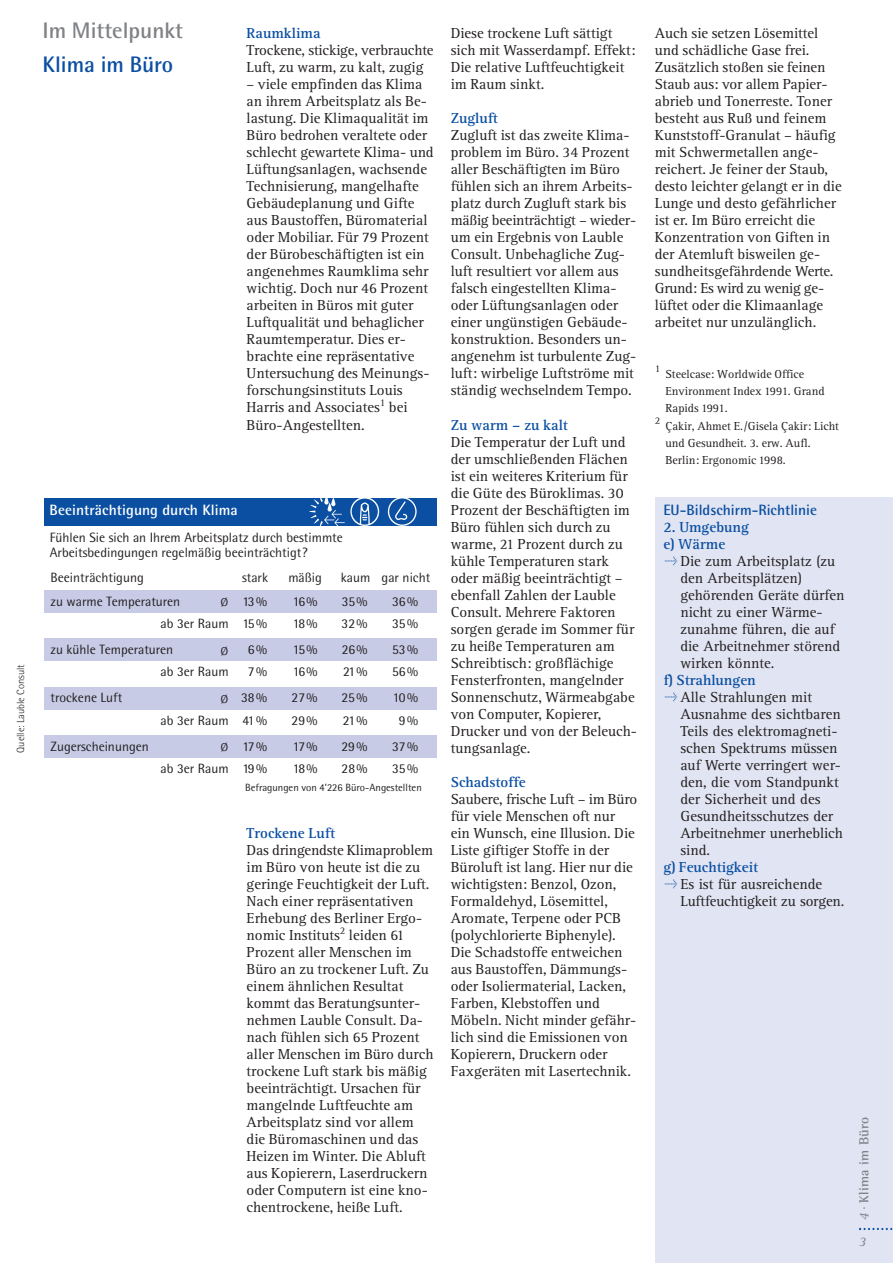
<style>
.page{position:relative;width:893px;height:1263px;background:#fff}
.page>*{position:absolute;margin:0;border:0;box-sizing:border-box;transform-origin:0 0}
.t1{font:700 22.5px "Rotis Semi Sans";color:#808285}
.t2{font:700 22.5px "Rotis Semi Sans";color:#0a4fa2}
.t3{font:300 16.5px "Rotis Semi Sans";color:#231f20}
.t4{font:15px/17px "Rotis Serif";color:#231f20}
.t5{font:700 15px/17px "Rotis Serif";color:#0a4fa2}
.t6{font:700 15px "Rotis Semi Sans";color:#fff}
.t7{font:700 15px "Rotis Semi Sans";color:#0a4fa2}
.t8{font:13.5px/22.2px "Rotis Semi Sans";color:#231f20}
.t9{font:700 13.5px "Rotis Semi Serif";letter-spacing:.025em;color:#808285}
.t10{font:italic 13.5px "Rotis Serif";color:#808285}
.t11{font:12px/17px "Rotis Serif";color:#231f20}
.t12{font:10.5px "Rotis Semi Sans";color:#231f20}
.t13{font:300 10.5px "Rotis Semi Sans";color:#231f20}
.t14{font:10.5px "Rotis Serif";color:#231f20}
.s1{font-family:"Rotis Serif";font-weight:400;font-style:italic}
</style>
<div class="page">
<div style="left:655px;top:497px;width:238px;height:766px;background:#e1e4f2"></div>
<svg style="left:859px;top:1228px;width:34px;height:2px"></svg>
<div style="left:45px;top:735px;width:392px;height:23px;background:#c7cbe6"></div>
<div style="left:45px;top:687px;width:392px;height:22px;background:#c7cbe6"></div>
<div style="left:45px;top:639px;width:392px;height:22px;background:#c7cbe6"></div>
<div style="left:45px;top:590px;width:392px;height:23px;background:#c7cbe6"></div>
<div style="left:44px;top:498px;width:392px;height:27px;background:#0a4fa2"></div>
<svg style="left:309px;top:498px;width:70px;height:27px"></svg>
<svg style="left:388px;top:498px;width:29px;height:27px"></svg>
<p class="t13" style="left:17px;top:753px;width:90px;rotate:-90deg">Quelle: Lauble Consult</p>
<h1 class="t1" style="left:43px;top:23px;width:142px">Im Mittelpunkt</h1>
<h1 class="t2" style="left:43px;top:57px;width:132px">Klima im Büro</h1>
<p class="t5" style="left:247px;top:26px;width:75px">Raumklima</p>
<p class="t4" style="left:247px;top:43px;width:188px">Trockene, stickige, verbrauchte<br>Luft, zu warm, zu kalt, zugig</p>
<p class="t4" style="left:247px;top:77px;width:189px">– viele empfinden das Klima an ihrem Arbeitsplatz als Be&shy;lastung. Die Klimaqualität im<br>Büro bedrohen veraltete oder schlecht gewartete Klima- und<br>Lüftungsanlagen, wachsende<br>Technisierung, mangelhafte<br>Gebäudeplanung und Gifte aus Baustoffen, Büromaterial oder Mobiliar. Für 79 Prozent der Bürobeschäftigten ist ein angenehmes Raumklima sehr wichtig. Doch nur 46 Prozent arbeiten in Büros mit guter<br>Luftqualität und behaglicher<br>Raumtemperatur. Dies er&shy;brachte eine repräsentative<br>Untersuchung des Meinungs&shy;forschungsinstituts Louis<br>Harris and Associates<sup>1</sup> bei<br>Büro-Angestellten.</p>
<p class="t6" style="left:50px;top:505px;width:190px">Beeinträchtigung durch Klima</p>
<p class="t8" style="left:50px;top:532px;width:295px;line-height:15px">Fühlen Sie sich an Ihrem Arbeitsplatz durch bestimmte<br>Arbeitsbedingungen regelmäßig beeinträchtigt?</p>
<p class="t8" style="left:51px;top:567px;width:95px">Beeinträchtigung</p>
<p class="t8" style="left:242px;top:567px;width:28px">stark</p>
<p class="t8" style="left:288px;top:567px;width:35px">mäßig</p>
<p class="t8" style="left:341px;top:567px;width:91px">kaum gar nicht</p>
<p class="t8" style="left:51px;top:591px;width:131px">zu warme Temperaturen</p>
<p class="t3" style="left:221px;top:595px;width:9px">ø</p>
<p class="t8" style="left:160px;top:614px;width:70px">ab 3er Raum</p>
<p class="t8" style="left:242px;top:591px;width:26px">13%</p>
<p class="t8" style="left:242px;top:614px;width:26px">15%</p>
<p class="t8" style="left:293px;top:591px;width:26px">16%</p>
<p class="t8" style="left:293px;top:614px;width:26px">18%</p>
<p class="t8" style="left:342px;top:591px;width:27px">35%</p>
<p class="t8" style="left:342px;top:614px;width:27px">32%</p>
<p class="t8" style="left:392px;top:591px;width:27px">36%</p>
<p class="t8" style="left:392px;top:614px;width:27px">35%</p>
<p class="t8" style="left:160px;top:640px;width:70px;text-indent:-110px">zu kühle Temperaturen<br>ab 3er Raum</p>
<p class="t8" style="left:248px;top:640px;width:21px">6%<br>7%</p>
<p class="t8" style="left:293px;top:640px;width:26px">15%<br>16%</p>
<p class="t8" style="left:342px;top:640px;width:27px">26%<br>21%</p>
<p class="t8" style="left:392px;top:640px;width:27px">53%<br>56%</p>
<p class="t3" style="left:221px;top:643px;width:9px">ø</p>
<p class="t8" style="left:51px;top:688px;width:73px">trockene Luft</p>
<p class="t8" style="left:51px;top:736px;width:100px">Zugerscheinungen</p>
<p class="t3" style="left:221px;top:691px;width:9px">ø</p>
<p class="t8" style="left:393px;top:688px;width:27px">10%</p>
<p class="t8" style="left:241px;top:688px;width:27px">38%</p>
<p class="t8" style="left:292px;top:688px;width:27px">27%</p>
<p class="t8" style="left:341px;top:688px;width:27px">25%</p>
<p class="t8" style="left:160px;top:710px;width:70px">ab 3er Raum</p>
<p class="t8" style="left:242px;top:710px;width:26px">41%</p>
<p class="t8" style="left:292px;top:710px;width:27px">29%</p>
<p class="t8" style="left:343px;top:710px;width:26px">21%</p>
<p class="t8" style="left:399px;top:710px;width:21px">9%</p>
<p class="t3" style="left:221px;top:740px;width:9px">ø</p>
<p class="t8" style="left:392px;top:736px;width:27px">37%</p>
<p class="t8" style="left:242px;top:736px;width:26px">17%</p>
<p class="t8" style="left:293px;top:736px;width:26px">17%</p>
<p class="t8" style="left:341px;top:736px;width:27px">29%</p>
<p class="t8" style="left:160px;top:759px;width:70px">ab 3er Raum</p>
<p class="t8" style="left:242px;top:759px;width:26px">19%</p>
<p class="t8" style="left:293px;top:759px;width:26px">18%</p>
<p class="t8" style="left:342px;top:759px;width:27px">28%</p>
<p class="t8" style="left:392px;top:759px;width:27px">35%</p>
<p class="t12" style="left:245px;top:783px;width:178px">Befragungen von 4’226 Büro-Angestellten</p>
<p class="t5" style="left:247px;top:826px;width:90px">Trockene Luft</p>
<p class="t4" style="left:247px;top:843px;width:188px">Das dringendste Klimaproblem im Büro von heute ist die zu geringe Feuchtigkeit der Luft.<br>Nach einer repräsentativen<br>Erhebung des Berliner Ergo&shy;nomic Instituts<sup>2</sup> leiden 61<br>Prozent aller Menschen im<br>Büro an zu trockener Luft. Zu einem ähnlichen Resultat kommt das Beratungsunter&shy;nehmen Lauble Consult. Da&shy;nach fühlen sich 65 Prozent aller Menschen im Büro durch trockene Luft stark bis mäßig beeinträchtigt. Ursachen für mangelnde Luftfeuchte am<br>Arbeitsplatz sind vor allem die Büromaschinen und das<br>Heizen im Winter. Die Abluft aus Kopierern, Laserdruckern oder Computern ist eine kno&shy;chentrockene, heiße Luft.</p>
<p class="t4" style="left:451px;top:26px;width:186px">Diese trockene Luft sättigt sich mit Wasserdampf. Effekt:<br>Die relative Luftfeuchtigkeit im Raum sinkt.</p>
<p class="t5" style="left:451px;top:111px;width:49px">Zugluft</p>
<p class="t4" style="left:451px;top:128px;width:187px">Zugluft ist das zweite Klima&shy;problem im Büro. 34 Prozent aller Beschäftigten im Büro fühlen sich an ihrem Arbeits&shy;platz durch Zugluft stark bis mäßig beeinträchtigt – wieder&shy;um ein Ergebnis von Lauble<br>Consult. Unbehagliche Zug&shy;luft resultiert vor allem aus falsch eingestellten Klima&shy;oder Lüftungsanlagen oder einer ungünstigen Gebäude&shy;konstruktion. Besonders un&shy;angenehm ist turbulente Zug&shy;luft: wirbelige Luftströme mit ständig wechselndem Tempo.</p>
<p class="t5" style="left:451px;top:418px;width:119px">Zu warm – zu kalt</p>
<p class="t4" style="left:451px;top:435px;width:188px">Die Temperatur der Luft und der umschließenden Flächen ist ein weiteres Kriterium für die Güte des Büroklimas. 30<br>Prozent der Beschäftigten im<br>Büro fühlen sich durch zu warme, 21 Prozent durch zu kühle Temperaturen stark oder mäßig beeinträchtigt – ebenfall Zahlen der Lauble<br>Consult. Mehrere Faktoren sorgen gerade im Sommer für zu heiße Temperaturen am<br>Schreibtisch: großflächige<br>Fensterfronten, mangelnder<br>Sonnenschutz, Wärmeabgabe von Computer, Kopierer,<br>Drucker und von der Beleuch&shy;tungsanlage.</p>
<p class="t5" style="left:451px;top:775px;width:77px">Schadstoffe</p>
<p class="t4" style="left:451px;top:792px;width:188px">Saubere, frische Luft – im Büro für viele Menschen oft nur ein Wunsch, eine Illusion. Die<br>Liste giftiger Stoffe in der<br>Büroluft ist lang. Hier nur die wichtigsten: Benzol, Ozon,<br>Formaldehyd, Lösemittel,<br>Aromate, Terpene oder PCB (polychlorierte Biphenyle).<br>Die Schadstoffe entweichen aus Baustoffen, Dämmungs&shy;oder Isoliermaterial, Lacken,<br>Farben, Klebstoffen und<br>Möbeln. Nicht minder gefähr&shy;lich sind die Emissionen von<br>Kopierern, Druckern oder<br>Faxgeräten mit Lasertechnik.</p>
<p class="t4" style="left:655px;top:26px;width:188px">Auch sie setzen Lösemittel und schädliche Gase frei.<br>Zusätzlich stoßen sie feinen<br>Staub aus: vor allem Papier&shy;abrieb und Tonerreste. Toner besteht aus Ruß und feinem<br>Kunststoff-Granulat – häufig mit Schwermetallen ange&shy;reichert. Je feiner der Staub, desto leichter gelangt er in die<br>Lunge und desto gefährlicher ist er. Im Büro erreicht die<br>Konzentration von Giften in der Atemluft bisweilen ge&shy;sundheitsgefährdende Werte.<br>Grund: Es wird zu wenig ge&shy;lüftet oder die Klimaanlage arbeitet nur unzulänglich.</p>
<p class="t14" style="left:655px;top:365px;width:7px">1</p>
<p class="t11" style="left:665px;top:367px;width:161px">Steelcase: Worldwide Office<br>Environment Index 1991. Grand<br>Rapids 1991.</p>
<p class="t14" style="left:655px;top:416px;width:7px">2</p>
<p class="t11" style="left:665px;top:418px;width:175px">Çakir, Ahmet E./Gisela Çakir: Licht und Gesundheit. 3. erw. Aufl.<br>Berlin: Ergonomic 1998.</p>
<p class="t7" style="left:663px;top:504px;width:155px">EU-Bildschirm-Richtlinie</p>
<p class="t5" style="left:663px;top:520px;width:87px">2. Umgebung e) Wärme</p>
<p class="t4" style="left:680px;top:554px;width:166px">Die zum Arbeitsplatz (zu den Arbeitsplätzen) gehörenden Geräte dürfen nicht zu einer Wärme&shy;zunahme führen, die auf die Arbeitnehmer störend wirken könnte.</p>
<p class="t5" style="left:663px;top:673px;width:94px">f) Strahlungen</p>
<p class="t4" style="left:680px;top:690px;width:164px">Alle Strahlungen mit<br>Ausnahme des sichtbaren<br>Teils des elektromagneti&shy;schen Spektrums müssen auf Werte verringert wer&shy;den, die vom Standpunkt der Sicherheit und des<br>Gesundheitsschutzes der<br>Arbeitnehmer unerheblich sind.</p>
<p class="t5" style="left:663px;top:860px;width:96px">g) Feuchtigkeit</p>
<p class="t4" style="left:680px;top:877px;width:165px">Es ist für ausreichende<br>Luftfeuchtigkeit zu sorgen.</p>
<p class="t9" style="left:859px;top:1220px;width:105px;rotate:-90deg"><span class="s1">4 ·</span> Klima im Büro</p>
<p class="t10" style="left:859px;top:1237px;width:9px">3</p>
</div>
